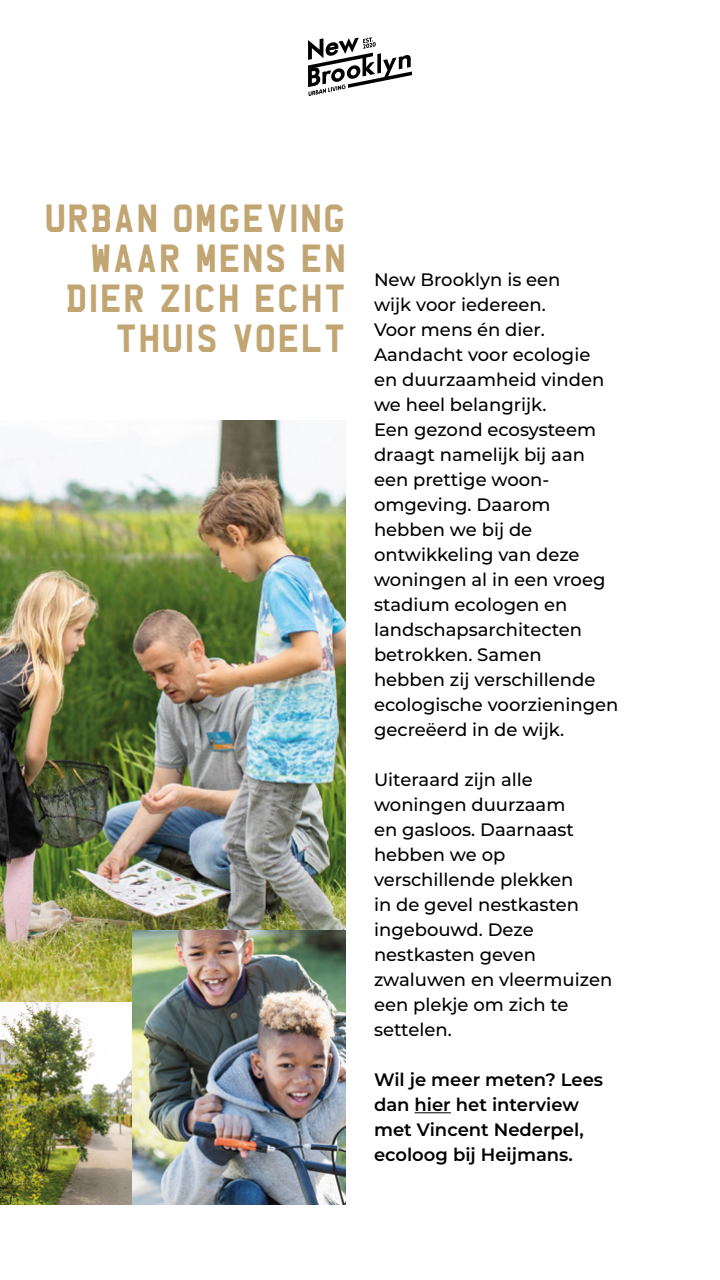
<style>
.page{position:relative;width:720px;height:1280px;background:#fff}
.page>*{position:absolute;margin:0;border:0;box-sizing:border-box;transform-origin:0 0}
.t1{font:40px/40px "UK Number Plate";letter-spacing:.03em;color:#c1a572;text-align:right}
.t2{font:500 18px/25px "Montserrat";color:#000}
.t3{font:600 18px/25px "Montserrat";color:#000}
</style>
<div class="page">
<img style="left:0;top:420px;width:346px;height:582px">
<img style="left:0;top:1002px;width:132px;height:203px">
<hr style="left:415px;top:1112px;width:36px;height:1px;background:#000">
<img style="left:132px;top:931px;width:214px;height:274px">
<svg style="left:308px;top:37px;width:104px;height:59px"></svg>
<h1 class="t1" style="left:45px;top:198px;width:303px">URBAN OMGEVING<br>WAAR MENS EN<br>DIER ZICH ECHT<br>THUIS VOELT</h1>
<p class="t2" style="left:374px;top:266px;width:246px">New Brooklyn is een<br>wijk voor iedereen.<br>Voor mens én dier.<br>Aandacht voor ecologie<br>en duurzaamheid vinden we heel belangrijk.<br>Een gezond ecosysteem draagt namelijk bij aan een prettige woon&shy;omgeving. Daarom hebben we bij de ontwikkeling van deze woningen al in een vroeg stadium ecologen en landschapsarchitecten betrokken. Samen<br>hebben zij verschillende ecologische voorzieningen gecreëerd in de wijk.</p>
<p class="t2" style="left:374px;top:766px;width:240px">Uiteraard zijn alle woningen duurzaam<br>en gasloos. Daarnaast hebben we op verschillende plekken<br>in de gevel nestkasten ingebouwd. Deze nestkasten geven zwaluwen en vleermuizen een plekje om zich te settelen.</p>
<p class="t3" style="left:374px;top:1066px;width:231px">Wil je meer meten? Lees dan hier het interview met Vincent Nederpel, ecoloog bij Heijmans.</p>
</div>
